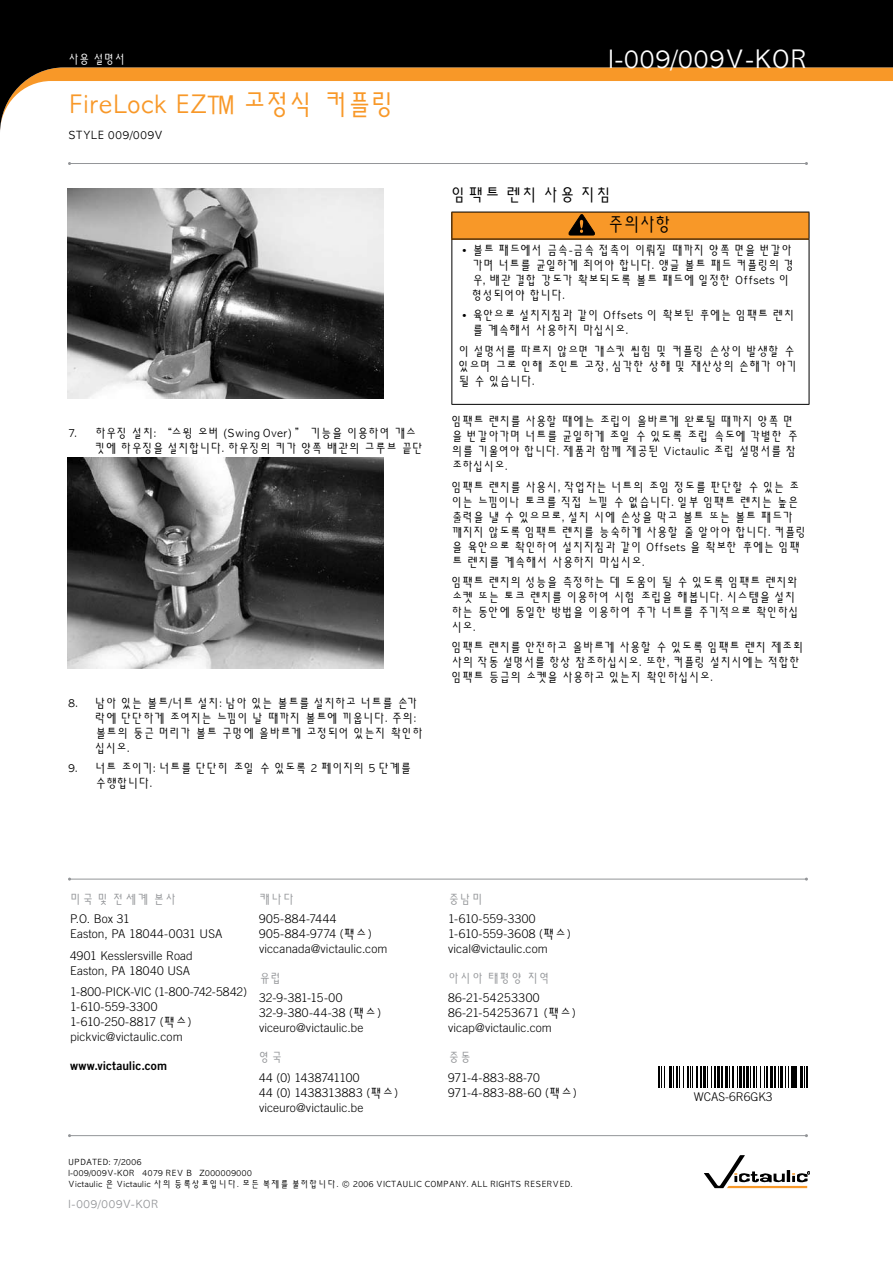
<style>
.page{position:relative;width:893px;height:1263px;background:#fff}
.page>*{position:absolute;margin:0;border:0;box-sizing:border-box;transform-origin:0 0}
.Product_Head{font:27px "Seoul";letter-spacing:-.03em;color:#f89828}
.Number_Head{font:27px "Seoul";color:#fff}
.Warning{font:18px "Seoul";color:#000}
.Heading_1{font:16.5px "Seoul";color:#000}
.Body{font:12px/15px "Seoul";letter-spacing:-.1em;color:#000}
.t1{font:300 12px/15px "Trade Gothic LT Std";letter-spacing:.005em;color:#000}
.Body_ind{font:12px/15px "Seoul";letter-spacing:-.105em;color:#000}
.Warning_Text_Bullet{font:12px/15px "Seoul";letter-spacing:-.1em;color:#000}
.Warning_Text{font:12px/15px "Seoul";letter-spacing:-.11em;color:#000}
.t2{font:300 12px/20.4px "Trade Gothic LT Std";letter-spacing:.04em;color:#000}
.t3{font:300 12px "Trade Gothic LT Std";letter-spacing:.035em;color:#000}
.t4{font:300 12px/20.4px "Trade Gothic LT Std";letter-spacing:-.02em;color:#000}
.t5{font:12px "Trade Gothic LT Std Bd 2";color:#000}
.Page_Number_L{font:12px "Seoul";letter-spacing:.025em;color:#939598}
.Sidebar_subhead{font:12px "Seoul";letter-spacing:.025em;color:#000}
.footers{font:12px "Seoul";color:#fff}
.Trademark{font:9px/11.2px "Seoul";color:#000}
.s1{font-family:"Seoul";font-weight:400;color:#939598}
.s2{font-family:"Seoul";font-weight:400}
</style>
<div class="page">
<div style="left:452px;top:212px;width:357px;height:27px;background:#f89828"></div>
<hr style="left:451px;top:212px;width:358px;height:1px;background:#000">
<svg style="left:451px;top:212px;width:1px;height:27px"></svg>
<svg style="left:809px;top:212px;width:1px;height:27px"></svg>
<hr style="left:451px;top:239px;width:358px;height:1px;background:#000">
<hr style="left:451px;top:239px;width:1px;height:165px;background:#000">
<hr style="left:809px;top:239px;width:1px;height:165px;background:#000">
<hr style="left:451px;top:404px;width:358px;height:1px;background:#000">
<svg style="left:569px;top:215px;width:25px;height:20px"></svg>
<img style="left:68px;top:188px;width:316px;height:211px">
<img style="left:68px;top:457px;width:316px;height:211px">
<svg style="left:0;top:0;width:893px;height:131px;fill:#000"></svg>
<hr style="left:70px;top:163px;width:736px;height:1px;background:#939598">
<svg style="left:704px;top:1155px;width:106px;height:33px"></svg>
<hr style="left:70px;top:1135px;width:736px;height:1px;background:#939598">
<hr style="left:70px;top:879px;width:736px;height:1px;background:#939598">
<hr style="left:658px;top:1066px;width:2px;height:22px;background:#000">
<svg style="left:661px;top:1066px;width:4px;height:22px"></svg>
<hr style="left:669px;top:1066px;width:3px;height:22px;background:#000">
<hr style="left:676px;top:1066px;width:2px;height:22px;background:#000">
<svg style="left:679px;top:1066px;width:5px;height:22px"></svg>
<hr style="left:687px;top:1066px;width:2px;height:22px;background:#000">
<svg style="left:690px;top:1066px;width:7px;height:22px"></svg>
<hr style="left:700px;top:1066px;width:2px;height:22px;background:#000">
<hr style="left:703px;top:1066px;width:3px;height:22px;background:#000">
<svg style="left:707px;top:1066px;width:5px;height:22px"></svg>
<hr style="left:714px;top:1066px;width:2px;height:22px;background:#000">
<hr style="left:717px;top:1066px;width:3px;height:22px;background:#000">
<hr style="left:721px;top:1066px;width:2px;height:22px;background:#000">
<hr style="left:725px;top:1066px;width:3px;height:22px;background:#000">
<svg style="left:729px;top:1066px;width:1px;height:22px"></svg>
<hr style="left:732px;top:1066px;width:2px;height:22px;background:#000">
<svg style="left:737px;top:1066px;width:7px;height:22px"></svg>
<hr style="left:746px;top:1066px;width:3px;height:22px;background:#000">
<svg style="left:750px;top:1066px;width:15px;height:22px"></svg>
<hr style="left:766px;top:1066px;width:2px;height:22px;background:#000">
<hr style="left:770px;top:1066px;width:3px;height:22px;background:#000">
<hr style="left:774px;top:1066px;width:2px;height:22px;background:#000">
<svg style="left:778px;top:1066px;width:1px;height:22px"></svg>
<hr style="left:780px;top:1066px;width:3px;height:22px;background:#000">
<svg style="left:785px;top:1066px;width:4px;height:22px"></svg>
<hr style="left:791px;top:1066px;width:3px;height:22px;background:#000">
<hr style="left:795px;top:1066px;width:2px;height:22px;background:#000">
<hr style="left:800px;top:1066px;width:3px;height:22px;background:#000">
<svg style="left:804px;top:1066px;width:1px;height:22px"></svg>
<hr style="left:806px;top:1066px;width:2px;height:22px;background:#000">
<p class="footers" style="left:68px;top:53px;width:60px">사용 설명서</p>
<p class="Number_Head" style="left:608px;top:46px;width:202px">I-009/009V-KOR</p>
<p class="Product_Head" style="left:68px;top:91px;width:332px">FireLock EZ™ 고정식 커플링</p>
<p class="Sidebar_subhead" style="left:68px;top:129px;width:97px">STYLE 009/009V</p>
<p class="Body_ind" style="left:95px;top:426px;width:331px;text-indent:-27px">7. 하우징 설치: “스윙 오버 (Swing Over) ” 기능을 이용하여 개스 킷에 하우징을 설치합니다. 하우징의 키가 양쪽 배관의 그루브 끝단</p>
<p class="Body_ind" style="left:95px;top:696px;width:331px;text-indent:-27px">8. 남아 있는 볼트/너트 설치: 남아 있는 볼트를 설치하고 너트를 손가 락에 단단하게 조여지는 느낌이 날 때까지 볼트에 끼웁니다. 주의: 볼트의 둥근 머리가 볼트 구멍에 올바르게 고정되어 있는지 확인하 십시오.</p>
<p class="Body_ind" style="left:95px;top:761px;width:319px;text-indent:-27px">9. 너트 조이기: 너트를 단단히 조일 수 있도록 2 페이지의 5 단계를 수행합니다.</p>
<p class="Heading_1" style="left:451px;top:187px;width:164px">임팩트 렌치 사용 지침</p>
<p class="Warning" style="left:607px;top:216px;width:68px">주의사항</p>
<p class="Warning_Text_Bullet" style="left:472px;top:243px;width:325px;text-indent:-14px">• 볼트 패드에서 금속-금속 접촉이 이뤄질 때까지 양쪽 면을 번갈아 가며 너트를 균일하게 죄어야 합니다. 앵글 볼트 패드 커플링의 경 우, 배관 결합 강도가 확보되도록 볼트 패드에 일정한 Offsets 이 형성되어야 합니다.</p>
<p class="Warning_Text_Bullet" style="left:472px;top:308px;width:325px;text-indent:-14px">• 육안으로 설치지침과 같이 Offsets 이 확보된 후에는 임팩트 렌치 를 계속해서 사용하지 마십시오.</p>
<p class="Warning_Text" style="left:459px;top:344px;width:341px">이 설명서를 따르지 않으면 개스킷 씹힘 및 커플링 손상이 발생할 수 있으며 그로 인해 조인트 고장, 심각한 상해 및 재산상의 손해가 야기 될 수 있습니다.</p>
<p class="Body" style="left:451px;top:414px;width:349px">임팩트 렌치를 사용할 때에는 조립이 올바르게 완료될 때까지 양쪽 면 을 번갈아가며 너트를 균일하게 조일 수 있도록 조립 속도에 각별한 주 의를 기울여야 합니다. 제품과 함께 제공된 Victaulic 조립 설명서를 참 조하십시오.</p>
<p class="Body" style="left:451px;top:479px;width:358px">임팩트 렌치를 사용시, 작업자는 너트의 조임 정도를 판단할 수 있는 조 이는 느낌이나 토크를 직접 느낄 수 없습니다. 일부 임팩트 렌치는 높은 출력을 낼 수 있으므로, 설치 시에 손상을 막고 볼트 또는 볼트 패드가 깨지지 않도록 임팩트 렌치를 능숙하게 사용할 줄 알아야 합니다. 커플링 을 육안으로 확인하여 설치지침과 같이 Offsets 을 확보한 후에는 임팩 트 렌치를 계속해서 사용하지 마십시오.</p>
<p class="Body" style="left:451px;top:575px;width:350px">임팩트 렌치의 성능을 측정하는 데 도움이 될 수 있도록 임팩트 렌치와 소켓 또는 토크 렌치를 이용하여 시험 조립을 해봅니다. 시스템을 설치 하는 동안에 동일한 방법을 이용하여 추가 너트를 주기적으로 확인하십 시오.</p>
<p class="Body" style="left:451px;top:640px;width:354px">임팩트 렌치를 안전하고 올바르게 사용할 수 있도록 임팩트 렌치 제조회 사의 작동 설명서를 항상 참조하십시오. 또한, 커플링 설치시에는 적합한 임팩트 등급의 소켓을 사용하고 있는지 확인하십시오.</p>
<p class="t1" style="left:70px;top:888px;width:108px;line-height:20.4px"><span class="s1">미국 및 전세계 본사<br></span>P.O. Box 31</p>
<p class="t1" style="left:70px;top:923px;width:154px;line-height:21.5px">Easton, PA 18044-0031 USA<br>4901 Kesslersville Road</p>
<p class="t1" style="left:70px;top:959px;width:178px;line-height:21.5px">Easton, PA 18040 USA<br>1-800-PICK-VIC (1-800-742-5842)</p>
<p class="t1" style="left:70px;top:999px;width:123px">1-610-559-3300<br>1-610-250-8817 (<span class="s2">팩스</span>) pickvic@victaulic.com</p>
<p class="t5" style="left:70px;top:1059px;width:98px">www.victaulic.com</p>
<p class="t2" style="left:259px;top:888px;width:79px"><span class="s1">캐나다<br></span>905-884-7444</p>
<p class="t1" style="left:259px;top:926px;width:130px">905-884-9774 (<span class="s2">팩스</span>) viccanada@victaulic.com</p>
<p class="t1" style="left:259px;top:967px;width:85px;line-height:20.4px"><span class="s1">유럽<br></span>32-9-381-15-00</p>
<p class="t1" style="left:259px;top:1005px;width:123px">32-9-380-44-38 (<span class="s2">팩스</span>) viceuro@victaulic.be</p>
<p class="t4" style="left:259px;top:1046px;width:102px"><span class="s1">영국<br></span>44 (0) 1438741100</p>
<p class="t1" style="left:259px;top:1085px;width:141px">44 (0) 1438313883 (<span class="s2">팩스</span>) viceuro@victaulic.be</p>
<p class="t1" style="left:448px;top:888px;width:89px;line-height:20.4px"><span class="s1">중남미<br></span>1-610-559-3300</p>
<p class="t1" style="left:448px;top:926px;width:124px">1-610-559-3608 (<span class="s2">팩스</span>) vical@victaulic.com</p>
<p class="t2" style="left:448px;top:967px;width:105px"><span class="s1">아시아 태평양 지역<br></span>86-21-54253300</p>
<p class="t1" style="left:448px;top:1005px;width:129px">86-21-54253671 (<span class="s2">팩스</span>) vicap@victaulic.com</p>
<p class="t1" style="left:448px;top:1046px;width:93px;line-height:20.4px"><span class="s1">중동<br></span>971-4-883-88-70</p>
<p class="t3" style="left:448px;top:1085px;width:130px">971-4-883-88-60 (<span class="s2">팩스</span>)</p>
<p class="t1" style="left:694px;top:1089px;width:80px">WCAS-6R6GK3</p>
<p class="Trademark" style="left:68px;top:1156px;width:185px">UPDATED: 7/2006<br>I-009/009V-KOR 4079 REV B Z000009000</p>
<p class="Trademark" style="left:68px;top:1179px;width:506px">Victaulic 은 Victaulic 사의 등록상표입니다. 모든 복제를 불허합니다. © 2006 VICTAULIC COMPANY. ALL RIGHTS RESERVED.</p>
<p class="Page_Number_L" style="left:68px;top:1198px;width:92px">I-009/009V-KOR</p>
</div>
